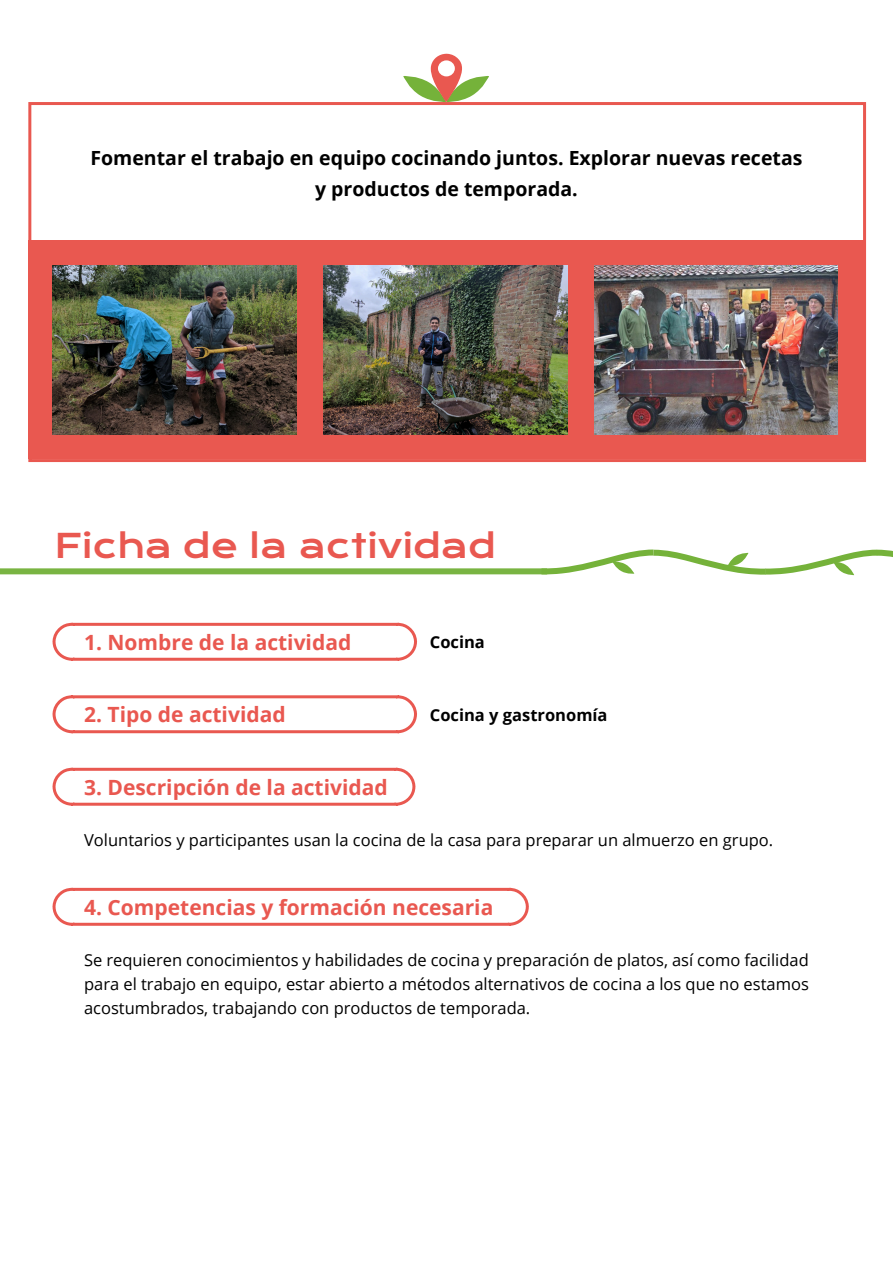
<style>
.page{position:relative;width:893px;height:1263px;background:#fff}
.page>*{position:absolute;margin:0;border:0;box-sizing:border-box;transform-origin:0 0}
.t1{font:33px "Krona One";color:#e95850}
.t2{font:700 21px "Open Sans";color:#e95850}
.t3{font:700 19.5px/31.5px "Open Sans";color:#000;text-align:center}
.t4{font:16.5px/24px "Open Sans";color:#000;text-align:justify}
.t5{font:700 16.5px "Open Sans";color:#000}
</style>
<div class="page">
<svg style="left:28px;top:102px;width:839px;height:361px"></svg>
<svg style="left:403px;top:54px;width:86px;height:49px"></svg>
<div style="left:0;top:568px;width:547px;height:6px;background:#79b442"></div>
<svg style="left:535px;top:549px;width:358px;height:27px"></svg>
<svg style="left:51px;top:151px;width:368px;height:73px"></svg>
<svg style="left:51px;top:224px;width:368px;height:17px"></svg>
<div style="left:28px;top:241px;width:838px;height:218px;background:#e95850"></div>
<img style="left:53px;top:265px;width:243px;height:151px">
<img style="left:324px;top:265px;width:243px;height:169px">
<img style="left:594px;top:265px;width:244px;height:169px">
<svg style="left:51px;top:416px;width:479px;height:510px"></svg>
<p class="t3" style="left:90px;top:142px;width:713px">Fomentar el trabajo en equipo cocinando juntos. Explorar nuevas recetas y productos de temporada.</p>
<p class="t1" style="left:54px;top:525px;width:443px">Ficha de la actividad</p>
<p class="t2" style="left:84px;top:627px;width:269px">1. Nombre de la actividad</p>
<p class="t2" style="left:84px;top:700px;width:203px">2. Tipo de actividad</p>
<p class="t2" style="left:84px;top:772px;width:305px">3. Descripción de la actividad</p>
<p class="t5" style="left:430px;top:630px;width:57px">Cocina</p>
<p class="t5" style="left:430px;top:703px;width:179px">Cocina y gastronomía</p>
<p class="t4" style="left:84px;top:828px;width:691px">Voluntarios y participantes usan la cocina de la casa para preparar un almuerzo en grupo.</p>
<p class="t2" style="left:84px;top:892px;width:411px">4. Competencias y formación necesaria</p>
<p class="t4" style="left:84px;top:948px;width:726px">Se requieren conocimientos y habilidades de cocina y preparación de platos, así como facilidad para el trabajo en equipo, estar abierto a métodos alternativos de cocina a los que no estamos acostumbrados, trabajando con productos de temporada.</p>
</div>
